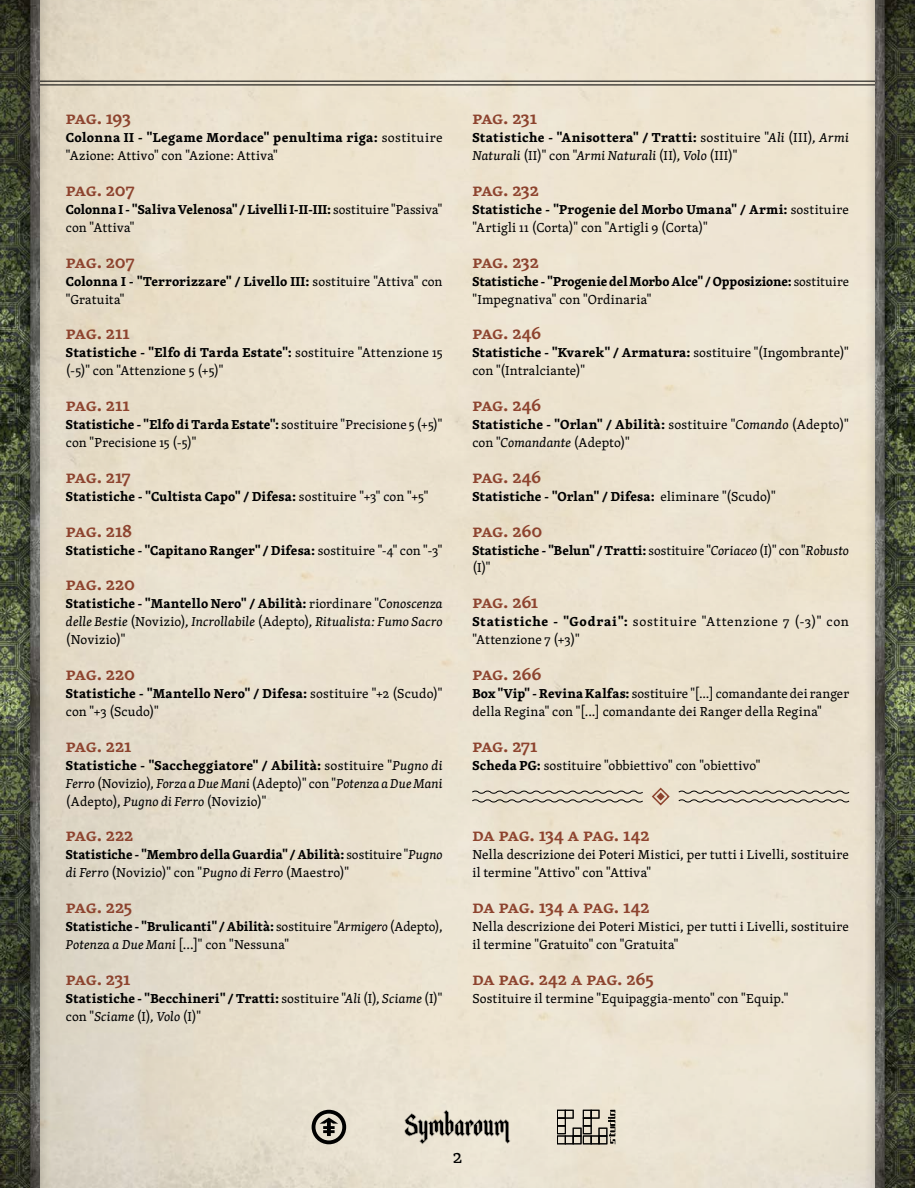
<style>
.page{position:relative;width:915px;height:1188px;background:#fff}
.page>*{position:absolute;margin:0;border:0;box-sizing:border-box;transform-origin:0 0}
.t1{font:19.95px "Skolar Latin Pro";color:#000}
.t2{font:600 18.6px "Skolar Latin Pro";letter-spacing:-.025em;color:#8d432e}
.t3{font:13.35px/18px "Skolar Latin Pro";letter-spacing:.015em;color:#000}
.t4{font:700 13.35px/18px "Skolar Latin Pro";letter-spacing:.01em;color:#000}
.t5{font:italic 13.35px/18px "Skolar Latin Pro";letter-spacing:.01em;color:#000;text-align:justify}
.t6{font:13.35px/17.9px "Skolar Latin Pro";letter-spacing:.045em;color:#000}
.s1{font-weight:700}
.s2{font-weight:400}
.s3{font-weight:700;font-style:normal}
.s4{font-style:normal}
.s5{font-weight:400;font-style:italic}
.s6{font-style:italic}
</style>
<div class="page">
<img style="left:52px;top:0;width:810px;height:1188px">
<hr style="left:0;top:85px;width:914px;height:1px;background:#000">
<hr style="left:0;top:81px;width:914px;height:1px;background:#000">
<svg style="left:311px;top:1110px;width:35px;height:34px"></svg>
<svg style="left:557px;top:1110px;width:58px;height:34px;background:#a09a8e"></svg>
<svg style="left:404px;top:1110px;width:106px;height:34px;background:#ada89b"></svg>
<svg style="left:471px;top:790px;width:172px;height:14px;background:#c6bead"></svg>
<svg style="left:677px;top:790px;width:172px;height:14px;background:#c7bfae"></svg>
<svg style="left:650px;top:787px;width:20px;height:20px"></svg>
<div style="left:0;top:0;width:52px;height:1188px;background:#000;opacity:.2"></div>
<img style="left:0;top:0;width:40px;height:1188px">
<div style="left:862px;top:0;width:52px;height:1188px;background:#000;opacity:.2"></div>
<img style="left:874px;top:0;width:40px;height:1188px">
<h2 class="t2" style="left:66px;top:104px;width:66px">Pag. 193</h2>
<p class="t3" style="left:66px;top:128px;width:378px"><span class="s1">Colonna II - "Legame Mordace" penultima riga:</span> sostituire "Azione: Attivo" con "Azione: Attiva"</p>
<h2 class="t2" style="left:66px;top:175px;width:70px">Pag. 207</h2>
<p class="t4" style="left:66px;top:200px;width:378px">Colonna I - "Saliva Velenosa" / Livelli I-II-III: <span class="s2">sostituire "Passiva" con "Attiva"</span></p>
<h2 class="t2" style="left:66px;top:247px;width:70px">Pag. 207</h2>
<p class="t4" style="left:66px;top:272px;width:378px">Colonna I - "Terrorizzare" / Livello III: <span class="s2">sostituire "Attiva" con "Gratuita"</span></p>
<h2 class="t2" style="left:66px;top:319px;width:65px">Pag. 211</h2>
<p class="t3" style="left:66px;top:344px;width:378px"><span class="s1">Statistiche - "Elfo di Tarda Estate":</span> sostituire "Attenzione 15 (-5)" con "Attenzione 5 (+5)"</p>
<h2 class="t2" style="left:66px;top:390px;width:65px">Pag. 211</h2>
<p class="t3" style="left:66px;top:415px;width:378px"><span class="s1">Statistiche - "Elfo di Tarda Estate":</span> sostituire "Precisione 5 (+5)" con "Precisione 15 (-5)"</p>
<h2 class="t2" style="left:66px;top:462px;width:66px">Pag. 217</h2>
<p class="t4" style="left:66px;top:487px;width:364px">Statistiche - "Cultista Capo" / Difesa: <span class="s2">sostituire "+3" con "+5"</span></p>
<h2 class="t2" style="left:66px;top:516px;width:68px">Pag. 218</h2>
<p class="t4" style="left:66px;top:540px;width:378px">Statistiche - "Capitano Ranger" / Difesa: <span class="s2">sostituire "-4" con "-3"</span></p>
<h2 class="t2" style="left:66px;top:570px;width:70px">Pag. 220</h2>
<p class="t5" style="left:66px;top:594px;width:378px"><span class="s3">Statistiche - "Mantello Nero" / Abilità:</span> <span class="s4">riordinare "</span>Conoscenza delle Bestie <span class="s4">(Novizio)</span>, Incrollabile <span class="s4">(Adepto)</span>, Ritualista: Fumo Sacro <span class="s4">(Novizio)"</span></p>
<h2 class="t2" style="left:66px;top:659px;width:70px">Pag. 220</h2>
<p class="t3" style="left:66px;top:684px;width:378px"><span class="s1">Statistiche - "Mantello Nero" / Difesa:</span> sostituire "+2 (Scudo)" con "+3 (Scudo)"</p>
<h2 class="t2" style="left:66px;top:731px;width:67px">Pag. 221</h2>
<p class="t5" style="left:66px;top:756px;width:378px"><span class="s3">Statistiche - "Saccheggiatore" / Abilità:</span> <span class="s4">sostituire "</span>Pugno di Ferro <span class="s4">(Novizio)</span>, Forza a Due Mani <span class="s4">(Adepto)" con "</span>Potenza a Due Mani <span class="s4">(Adepto),</span> Pugno di Ferro <span class="s4">(Novizio)"</span></p>
<h2 class="t2" style="left:66px;top:821px;width:69px">Pag. 222</h2>
<p class="t4" style="left:66px;top:845px;width:378px">Statistiche - "Membro della Guardia" / Abilità: <span class="s2">sostituire "</span><span class="s5">Pugno di Ferro</span> <span class="s2">(Novizio)" con "</span><span class="s5">Pugno di Ferro</span> <span class="s2">(Maestro)"</span></p>
<h2 class="t2" style="left:66px;top:892px;width:68px">Pag. 225</h2>
<p class="t3" style="left:66px;top:917px;width:378px"><span class="s1">Statistiche - "Brulicanti" / Abilità:</span> sostituire "<span class="s6">Armigero</span> (Adepto),<br><span class="s6">Potenza a Due Mani</span> [...]" con "Nessuna"</p>
<h2 class="t2" style="left:66px;top:964px;width:66px">Pag. 231</h2>
<p class="t4" style="left:66px;top:989px;width:378px">Statistiche - "Becchineri" / Tratti: <span class="s2">sostituire "</span><span class="s5">Ali</span> <span class="s2">(I)</span><span class="s5">, Sciame</span> <span class="s2">(I)" con "</span><span class="s5">Sciame</span> <span class="s2">(I)</span><span class="s5">, Volo</span> <span class="s2">(I)"</span></p>
<h2 class="t2" style="left:472px;top:104px;width:66px">Pag. 231</h2>
<p class="t3" style="left:472px;top:128px;width:378px"><span class="s1">Statistiche - "Anisottera" / Tratti:</span> sostituire "<span class="s6">Ali</span> (III)<span class="s6">, Armi<br>Naturali</span> (II)" con "<span class="s6">Armi Naturali</span> (II)<span class="s6">, Volo</span> (III)"</p>
<h2 class="t2" style="left:472px;top:175px;width:68px">Pag. 232</h2>
<p class="t3" style="left:472px;top:200px;width:378px"><span class="s1">Statistiche - "Progenie del Morbo Umana" / Armi:</span> sostituire "Artigli 11 (Corta)" con "Artigli 9 (Corta)"</p>
<h2 class="t2" style="left:472px;top:247px;width:68px">Pag. 232</h2>
<p class="t4" style="left:472px;top:272px;width:378px">Statistiche - "Progenie del Morbo Alce" / Opposizione: <span class="s2">sostituire "Impegnativa" con "Ordinaria"</span></p>
<h2 class="t2" style="left:472px;top:319px;width:70px">Pag. 246</h2>
<p class="t3" style="left:472px;top:344px;width:378px"><span class="s1">Statistiche - "Kvarek" / Armatura:</span> sostituire "(Ingombrante)" con "(Intralciante)"</p>
<h2 class="t2" style="left:472px;top:390px;width:70px">Pag. 246</h2>
<p class="t3" style="left:472px;top:415px;width:378px"><span class="s1">Statistiche - "Orlan" / Abilità:</span> sostituire "<span class="s6">Comando</span> (Adepto)" con "<span class="s6">Comandante</span> (Adepto)"</p>
<h2 class="t2" style="left:472px;top:462px;width:70px">Pag. 246</h2>
<p class="t4" style="left:472px;top:487px;width:305px">Statistiche - "Orlan" / Difesa: <span class="s2">eliminare "(Scudo)"</span></p>
<h2 class="t2" style="left:472px;top:516px;width:71px">Pag. 260</h2>
<p class="t4" style="left:472px;top:540px;width:378px">Statistiche - "Belun" / Tratti: <span class="s2">sostituire "</span><span class="s5">Coriaceo</span> <span class="s2">(I)" con "</span><span class="s5">Robusto </span><span class="s2">(I)"</span></p>
<h2 class="t2" style="left:472px;top:588px;width:67px">Pag. 261</h2>
<p class="t6" style="left:472px;top:612px;width:378px"><span class="s1">Statistiche - "Godrai":</span> sostituire "Attenzione 7 (-3)" con "Attenzione 7 (+3)"</p>
<h2 class="t2" style="left:472px;top:659px;width:70px">Pag. 266</h2>
<p class="t3" style="left:472px;top:684px;width:378px"><span class="s1">Box "Vip" - Revina Kalfas:</span> sostituire "[...] comandante dei ranger della Regina" con "[...] comandante dei Ranger della Regina"</p>
<h2 class="t2" style="left:472px;top:731px;width:67px">Pag. 271</h2>
<p class="t3" style="left:472px;top:756px;width:289px"><span class="s1">Scheda PG:</span> sostituire "obbiettivo" con "obiettivo"</p>
<h2 class="t2" style="left:472px;top:821px;width:179px">Da pag. 134 a pag. 142</h2>
<p class="t3" style="left:472px;top:845px;width:378px">Nella descrizione dei Poteri Mistici, per tutti i Livelli, sostituire il termine "Attivo" con "Attiva"</p>
<h2 class="t2" style="left:472px;top:892px;width:179px">Da pag. 134 a pag. 142</h2>
<p class="t3" style="left:472px;top:917px;width:378px">Nella descrizione dei Poteri Mistici, per tutti i Livelli, sostituire il termine "Gratuito" con "Gratuita"</p>
<h2 class="t2" style="left:472px;top:964px;width:183px">Da pag. 242 a pag. 265</h2>
<p class="t3" style="left:472px;top:989px;width:317px">Sostituire il termine "Equipaggia-mento" con "Equip."</p>
<h1 class="t1" style="left:452px;top:1142px;width:11px">2</h1>
</div>
